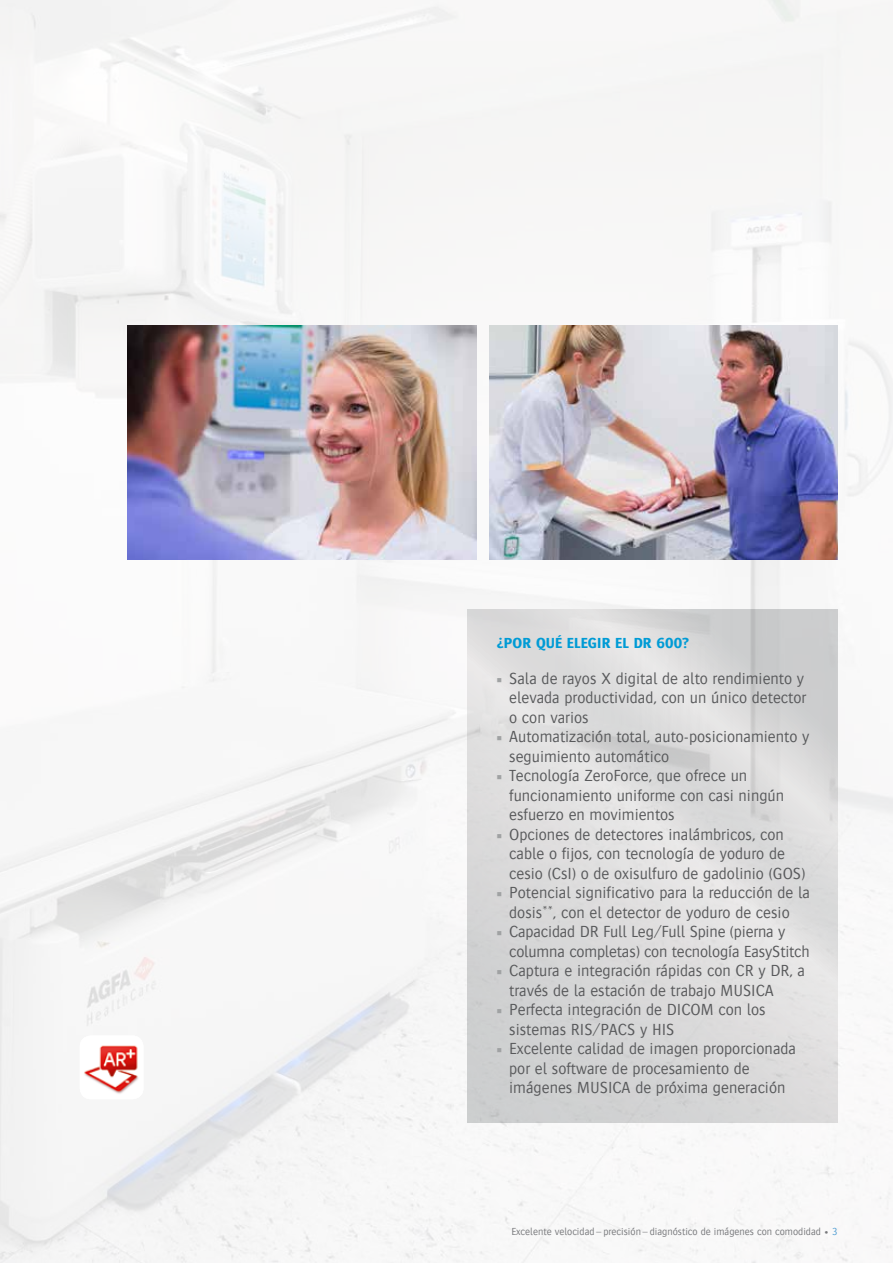
<style>
.page{position:relative;width:893px;height:1263px;background:#f7f7f7}
.page>*{position:absolute;margin:0;border:0;box-sizing:border-box;transform-origin:0 0}
.t1{font:300 16.5px/19.5px "Bosis For Agfa";color:#58595b}
.t2{font:700 15px "Bosis For Agfa";letter-spacing:.01em;color:#009bd5}
.t3{font:300 10.5px "Bosis For Agfa";color:#77787b}
.s1{color:#56a0d3}
</style>
<div class="page">
<hr style="left:0;top:0;width:2px;height:1263px;background:#fff;opacity:.3">
<img style="left:128px;top:325px;width:348px;height:234px">
<img style="left:489px;top:325px;width:349px;height:234px">
<svg style="left:468px;top:609px;width:370px;height:514px;background:#dadada"></svg>
<img style="left:84px;top:1045px;width:54px;height:49px">
<svg style="left:497px;top:678px;width:4px;height:4px"></svg>
<svg style="left:497px;top:736px;width:4px;height:4px"></svg>
<svg style="left:497px;top:775px;width:4px;height:4px"></svg>
<svg style="left:497px;top:834px;width:4px;height:4px"></svg>
<svg style="left:497px;top:892px;width:4px;height:4px"></svg>
<svg style="left:497px;top:931px;width:4px;height:4px"></svg>
<svg style="left:497px;top:970px;width:4px;height:4px"></svg>
<svg style="left:497px;top:1009px;width:4px;height:4px"></svg>
<svg style="left:497px;top:1048px;width:4px;height:4px"></svg>
<p class="t2" style="left:496px;top:634px;width:194px">¿POR QUÉ ELEGIR EL DR 600?</p>
<p class="t1" style="left:509px;top:668px;width:302px">Sala de rayos X digital de alto rendimiento y elevada productividad, con un único detector o con varios<br>Automatización total, auto-posicionamiento y seguimiento automático<br>Tecnología ZeroForce, que ofrece un funcionamiento uniforme con casi ningún esfuerzo en movimientos<br>Opciones de detectores inalámbricos, con cable o fijos, con tecnología de yoduro de cesio (CsI) o de oxisulfuro de gadolinio (GOS)<br>Potencial significativo para la reducción de la dosis**, con el detector de yoduro de cesio Capacidad DR Full Leg/Full Spine (pierna y columna completas) con tecnología EasyStitch Captura e integración rápidas con CR y DR, a través de la estación de trabajo MUSICA Perfecta integración de DICOM con los sistemas RIS/PACS y HIS<br>Excelente calidad de imagen proporcionada por el software de procesamiento de imágenes MUSICA de próxima generación</p>
<p class="t3" style="left:511px;top:1226px;width:328px">Excelente velocidad–precisión–diagnóstico de imágenes con comodidad • <span class="s1">3</span></p>
</div>
